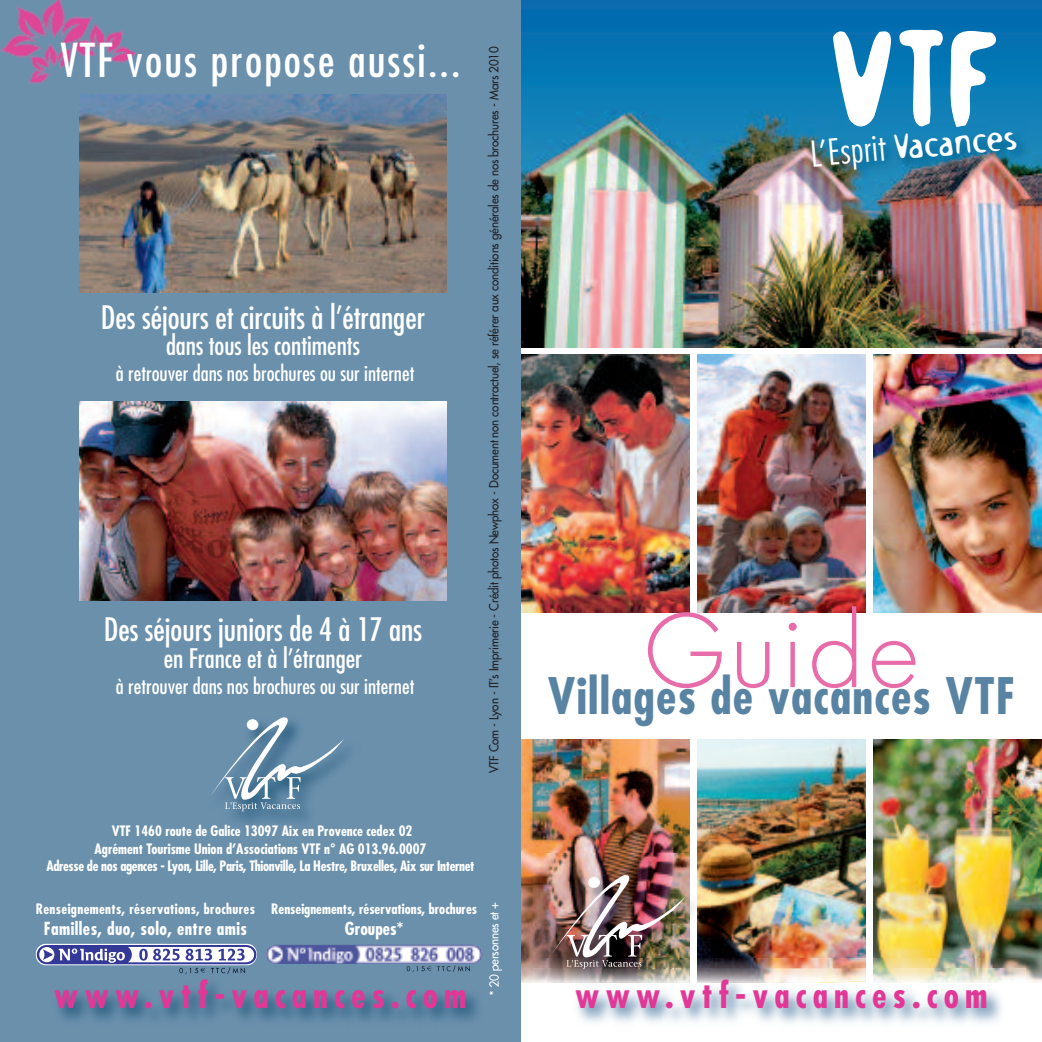
<style>
.page{position:relative;width:1042px;height:1042px;background:#fff}
.page>*{position:absolute;margin:0;border:0;box-sizing:border-box;transform-origin:0 0}
.t1{font:300 98px "Futura";letter-spacing:.05em;color:#e86ca9}
.t2{font:700 condensed 49px "Futura";letter-spacing:.025em;color:#5983a2}
.t3{font:condensed 45.5px "Futura";letter-spacing:.05em;color:#fff}
.t4{font:700 condensed 35px "Futura";letter-spacing:.175em;color:#e23796}
.t5{font:300 condensed 34.82px "Futura";color:#fff}
.t6{font:condensed 31.5px "Futura";color:#fff}
.t7{font:condensed 26.25px "Futura";color:#fff}
.t8{font:condensed 21px "Futura";color:#fff}
.t9{font:700 condensed 17.5px "Futura";letter-spacing:.02em;color:#fff}
.t10{font:700 condensed 17.5px "Futura";color:#fff}
.t11{font:700 condensed 14px/17.5px "Futura";color:#fff;text-align:center}
.t12{font:700 condensed 14px "Futura";letter-spacing:.025em;color:#fff}
.t13{font:12.25px "Futura";letter-spacing:-.015em;color:#231f20;scale:.95 1}
.t14{font:12.25px "Futura";letter-spacing:-.015em;color:#fff;scale:.95 1}
.t15{font:6.48px "Futura";letter-spacing:.275em;color:#231f20}
.s1{font-family:"Holstein";font-weight:400;font-stretch:normal}
</style>
<div class="page">
<div style="left:0;top:0;width:521px;height:1042px;background:#6a90ac"></div>
<img style="left:0;top:0;width:138px;height:84px">
<img style="left:873px;top:739px;width:169px;height:219px">
<img style="left:697px;top:739px;width:169px;height:219px">
<img style="left:521px;top:0;width:521px;height:347px">
<svg style="left:833px;top:30px;width:167px;height:65px"></svg>
<img style="left:791px;top:95px;width:251px;height:124px">
<img style="left:951px;top:102px;width:19px;height:25px">
<img style="left:913px;top:105px;width:17px;height:21px">
<img style="left:847px;top:110px;width:29px;height:16px">
<img style="left:521px;top:739px;width:169px;height:219px">
<img style="left:873px;top:958px;width:169px;height:25px">
<img style="left:710px;top:958px;width:156px;height:10px">
<img style="left:521px;top:958px;width:12px;height:25px">
<img style="left:873px;top:355px;width:169px;height:258px">
<img style="left:697px;top:355px;width:169px;height:258px">
<img style="left:521px;top:355px;width:169px;height:258px">
<img style="left:533px;top:854px;width:177px;height:104px">
<img style="left:533px;top:958px;width:19px;height:10px">
<img style="left:552px;top:875px;width:158px;height:93px">
<img style="left:233px;top:751px;width:114px;height:72px">
<svg style="left:211px;top:717px;width:133px;height:94px"></svg>
<img style="left:266px;top:945px;width:216px;height:19px">
<img style="left:79px;top:94px;width:367px;height:199px">
<img style="left:79px;top:402px;width:367px;height:198px">
<img style="left:577px;top:968px;width:448px;height:55px">
<img style="left:697px;top:968px;width:13px;height:15px">
<img style="left:552px;top:968px;width:138px;height:15px">
<img style="left:552px;top:968px;width:133px;height:1px">
<img style="left:179px;top:972px;width:19px;height:2px">
<svg style="left:36px;top:943px;width:221px;height:29px"></svg>
<img style="left:211px;top:968px;width:34px;height:6px">
<img style="left:407px;top:968px;width:18px;height:4px">
<img style="left:438px;top:968px;width:32px;height:4px">
<img style="left:489px;top:968px;width:13px;height:27px">
<h3 class="t3" style="left:60px;top:40px;width:401px">VTF vous propose aussi...</h3>
<h3 class="t6" style="left:101px;top:303px;width:326px">Des séjours et circuits à l’étranger</h3>
<h3 class="t7" style="left:166px;top:333px;width:195px">dans tous les contiments</h3>
<h3 class="t8" style="left:116px;top:364px;width:300px">à retrouver dans nos brochures ou sur internet</h3>
<h3 class="t6" style="left:104px;top:615px;width:320px">Des séjours juniors de 4 à 17 ans</h3>
<h3 class="t7" style="left:164px;top:646px;width:200px">en France et à l’étranger</h3>
<h3 class="t8" style="left:116px;top:676px;width:300px">à retrouver dans nos brochures ou sur internet</h3>
<p class="t13" style="left:488px;top:773px;width:767px;rotate:-90deg">VTF Com - Lyon - IT’s Imprimerie - Crédit photos Newphox - Document non contractuel, se référer aux conditions générales de nos brochures - Mars 2010</p>
<p class="t11" style="left:46px;top:823px;width:430px">VTF 1460 route de Galice 13097 Aix en Provence cedex 02<br>Agrément Tourisme Union d’Associations VTF n° AG 013.96.0007<br>Adresse de nos agences - Lyon, Lille, Paris, Thionville, La Hestre, Bruxelles, Aix sur Internet</p>
<h3 class="t5" style="left:809px;top:139px;width:208px;rotate:-5deg">L’Esprit <span class="s1">Vacances</span></h3>
<h1 class="t1" style="left:644px;top:606px;width:276px">Guide</h1>
<h2 class="t2" style="left:548px;top:674px;width:469px">Villages de vacances VTF</h2>
<p class="t11" style="left:271px;top:901px;width:207px">Renseignements, réservations, brochures</p>
<p class="t10" style="left:345px;top:920px;width:60px">Groupes*</p>
<p class="t15" style="left:406px;top:965px;width:65px">0,15 <sup>e</sup> TTC/MN</p>
<p class="t12" style="left:36px;top:902px;width:221px">Renseignements, réservations, brochures</p>
<p class="t9" style="left:44px;top:920px;width:205px">Familles, duo, solo, entre amis</p>
<p class="t14" style="left:488px;top:995px;width:100px;rotate:-90deg">* 20 personnes et +</p>
<h3 class="t4" style="left:54px;top:980px;width:414px">www.vtf-vacances.com</h3>
<h3 class="t4" style="left:575px;top:980px;width:414px">www.vtf-vacances.com</h3>
</div>
